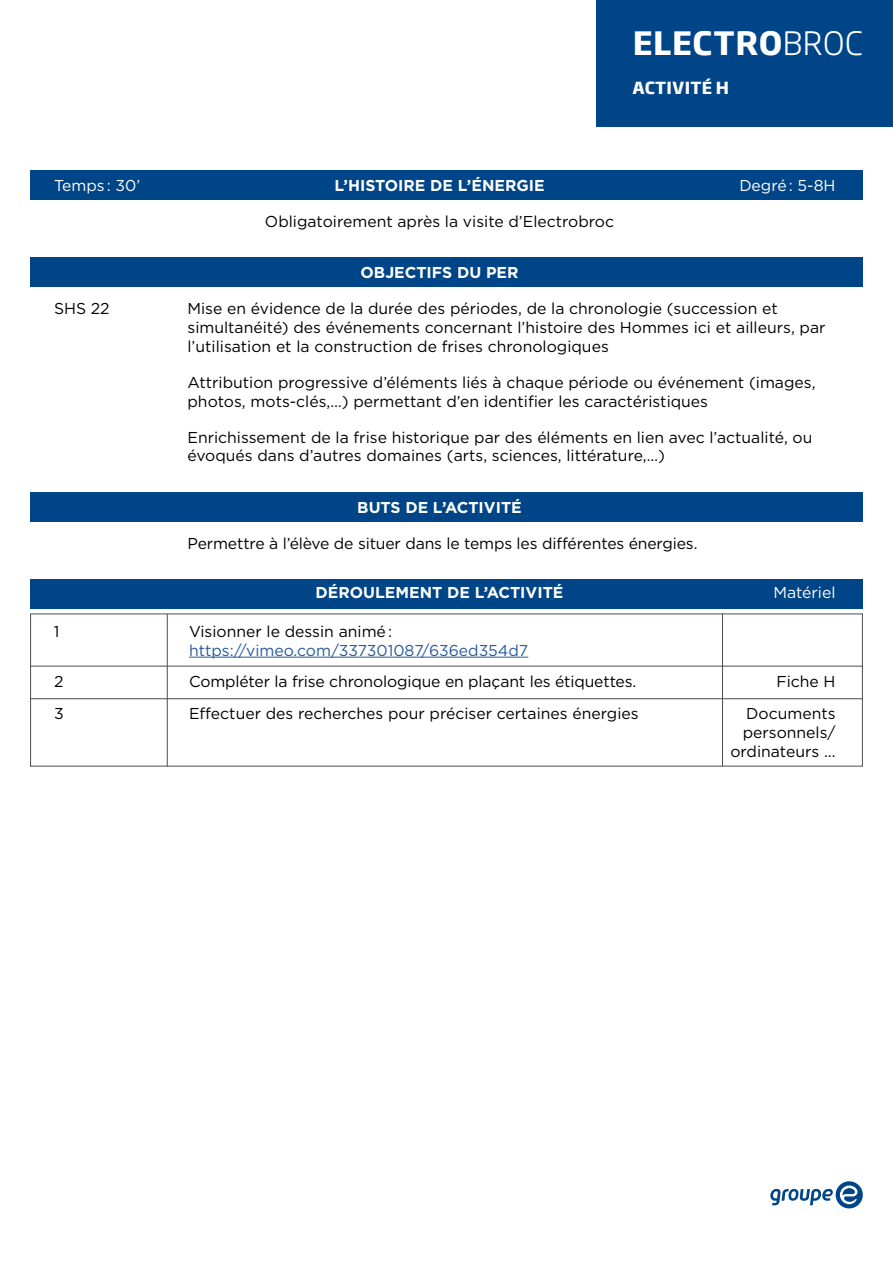
<style>
.page{position:relative;width:893px;height:1263px;background:#fff}
.page>*{position:absolute;margin:0;border:0;box-sizing:border-box;transform-origin:0 0}
.t1{font:700 31.8px "Soho Gothic Pro";letter-spacing:.015em;color:#fff}
.t2{font:700 16.5px "Soho Gothic Pro";letter-spacing:.015em;color:#fff}
.t3{font:15.75px/18.9px "Gotham";color:#000}
.t4{font:700 15.75px "Gotham";color:#fff}
.t5{font:15.75px "Gotham";color:#275b9b}
.t6{font:15.75px "Gotham";color:#fff}
.s1{font-weight:300}
</style>
<div class="page">
<div style="left:30px;top:170px;width:833px;height:29px;background:#004587"></div>
<div style="left:30px;top:257px;width:833px;height:30px;background:#004587"></div>
<div style="left:30px;top:492px;width:833px;height:29px;background:#004587"></div>
<div style="left:30px;top:579px;width:833px;height:29px;background:#004587"></div>
<div style="left:596px;top:0;width:297px;height:126px;background:#004587"></div>
<svg style="left:770px;top:1181px;width:93px;height:27px"></svg>
<hr style="left:189px;top:657px;width:339px;height:1px;background:#275b9b">
<hr style="left:722px;top:613px;width:1px;height:153px;background:#4d4d4c">
<hr style="left:862px;top:613px;width:1px;height:153px;background:#4d4d4c">
<hr style="left:167px;top:614px;width:1px;height:152px;background:#4d4d4c">
<hr style="left:30px;top:614px;width:1px;height:152px;background:#4d4d4c">
<hr style="left:30px;top:613px;width:833px;height:1px;background:#4d4d4c">
<hr style="left:30px;top:666px;width:833px;height:1px;background:#4d4d4c">
<hr style="left:30px;top:698px;width:833px;height:1px;background:#4d4d4c">
<hr style="left:30px;top:766px;width:833px;height:1px;background:#4d4d4c">
<h1 class="t1" style="left:633px;top:18px;width:231px">ELECTRO<span class="s1">BROC</span></h1>
<p class="t2" style="left:633px;top:74px;width:98px">ACTIVITÉ H</p>
<p class="t6" style="left:54px;top:175px;width:88px">Temps : 30’</p>
<p class="t4" style="left:334px;top:175px;width:212px">L’HISTOIRE DE L’ÉNERGIE</p>
<p class="t6" style="left:739px;top:175px;width:98px">Degré : 5-8H</p>
<p class="t3" style="left:265px;top:211px;width:351px">Obligatoirement après la visite d’Electrobroc</p>
<p class="t4" style="left:361px;top:262px;width:159px">OBJECTIFS DU PER</p>
<p class="t3" style="left:54px;top:299px;width:57px">SHS 22</p>
<p class="t3" style="left:187px;top:299px;width:640px">Mise en évidence de la durée des périodes, de la chronologie (succession et simultanéité) des événements concernant l’histoire des Hommes ici et ailleurs, par l’utilisation et la construction de frises chronologiques</p>
<p class="t3" style="left:187px;top:372px;width:630px">Attribution progressive d’éléments liés à chaque période ou événement (images, photos, mots-clés,…) permettant d’en identifier les caractéristiques</p>
<p class="t3" style="left:187px;top:427px;width:626px">Enrichissement de la frise historique par des éléments en lien avec l’actualité, ou évoqués dans d’autres domaines (arts, sciences, littérature,…)</p>
<p class="t4" style="left:357px;top:497px;width:166px">BUTS DE L’ACTIVITÉ</p>
<p class="t3" style="left:187px;top:533px;width:511px">Permettre à l’élève de situer dans le temps les différentes énergies.</p>
<p class="t4" style="left:316px;top:582px;width:249px">DÉROULEMENT DE L’ACTIVITÉ</p>
<p class="t6" style="left:773px;top:582px;width:64px">Matériel</p>
<p class="t3" style="left:54px;top:621px;width:7px">1</p>
<p class="t3" style="left:189px;top:621px;width:205px">Visionner le dessin animé :</p>
<p class="t5" style="left:189px;top:640px;width:341px">https://vimeo.com/337301087/636ed354d7</p>
<p class="t3" style="left:54px;top:672px;width:11px">2</p>
<p class="t3" style="left:189px;top:672px;width:449px">Compléter la frise chronologique en plaçant les étiquettes.</p>
<p class="t3" style="left:776px;top:672px;width:61px">Fiche H</p>
<p class="t3" style="left:54px;top:703px;width:11px">3</p>
<p class="t3" style="left:189px;top:703px;width:451px">Effectuer des recherches pour préciser certaines énergies</p>
<p class="t3" style="left:730px;top:703px;width:107px;text-align:right">Documents personnels/ ordinateurs ...</p>
</div>
